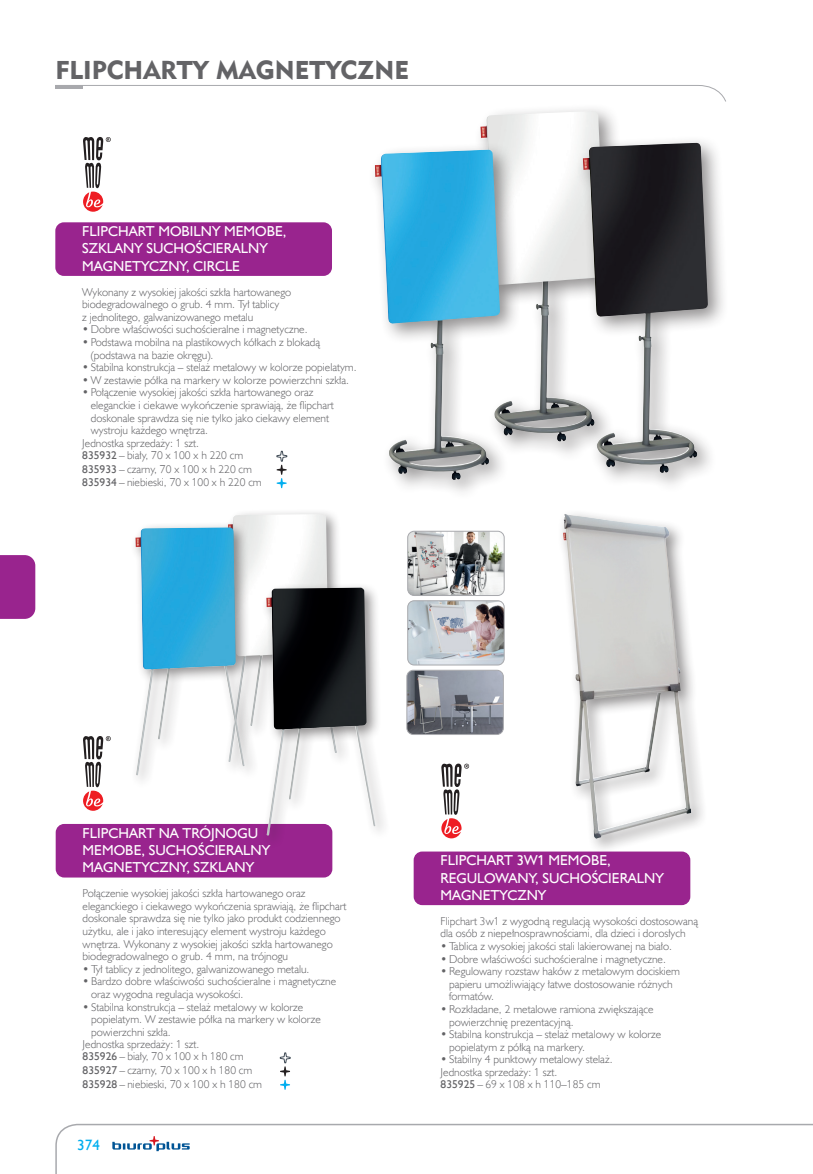
<style>
.page{position:relative;width:813px;height:1174px;background:#fff}
.page>*{position:absolute;margin:0;border:0;box-sizing:border-box;transform-origin:0 0}
.Rozdziały_nie_do_spisu{font:25.65px "Geometric 415 Blk EU";color:#636366}
.t1{font:15px "Humanst 521 EU";color:#00aeef}
.opis_produktów{font:14.4px/17.2px "Humanst 521 EU";color:#fff}
.opis_produktów-2{font:11.4px/12.6px "Humanst 521 Lt EU";color:#636366}
.s1{font-family:"Humanst 521 EU"}
</style>
<div class="page">
<svg style="left:55px;top:85px;width:671px;height:17px"></svg>
<hr style="left:55px;top:86px;width:28px;height:3px;background:#a8a9ad">
<svg style="left:55px;top:1123px;width:757px;height:51px"></svg>
<svg style="left:112px;top:1136px;width:77px;height:15px"></svg>
<div style="left:0;top:555px;width:35px;height:64px;background:#99248e"></div>
<div style="left:472px;top:103px;width:154px;height:359px;background:#231f20;opacity:.5"></div>
<img style="left:480px;top:112px;width:125px;height:329px">
<div style="left:575px;top:135px;width:154px;height:359px;background:#231f20;opacity:.5"></div>
<img style="left:582px;top:143px;width:125px;height:330px">
<div style="left:367px;top:142px;width:154px;height:359px;background:#231f20;opacity:.5"></div>
<img style="left:374px;top:150px;width:115px;height:330px">
<div style="left:413px;top:851px;width:277px;height:54px;background:#99248e;border-radius:9px"></div>
<div style="left:557px;top:508px;width:150px;height:347px;background:#231f20;opacity:.5"></div>
<img style="left:563px;top:514px;width:127px;height:324px">
<img style="left:408px;top:670px;width:95px;height:64px">
<div style="left:406px;top:670px;width:97px;height:65px;border:1px solid #a8a9ad;border-radius:6px"></div>
<img style="left:409px;top:531px;width:95px;height:64px">
<div style="left:407px;top:531px;width:97px;height:65px;border:1px solid #a8a9ad;border-radius:6px"></div>
<img style="left:409px;top:602px;width:95px;height:63px">
<div style="left:407px;top:600px;width:97px;height:65px;border:1px solid #a8a9ad;border-radius:6px"></div>
<svg style="left:441px;top:763px;width:28px;height:75px"></svg>
<div style="left:55px;top:222px;width:277px;height:54px;background:#99248e;border-radius:9px"></div>
<svg style="left:276px;top:450px;width:11px;height:38px"></svg>
<svg style="left:83px;top:137px;width:28px;height:75px"></svg>
<div style="left:222px;top:508px;width:129px;height:268px;background:#231f20;opacity:.5"></div>
<img style="left:228px;top:514px;width:109px;height:248px">
<div style="left:130px;top:522px;width:129px;height:267px;background:#231f20;opacity:.5"></div>
<img style="left:135px;top:527px;width:109px;height:248px">
<div style="left:56px;top:824px;width:276px;height:53px;background:#99248e;border-radius:9px"></div>
<svg style="left:280px;top:1052px;width:10px;height:37px"></svg>
<div style="left:260px;top:582px;width:129px;height:268px;background:#231f20;opacity:.5"></div>
<img style="left:266px;top:587px;width:109px;height:248px">
<svg style="left:83px;top:736px;width:28px;height:74px"></svg>
<p class="Rozdziały_nie_do_spisu" style="left:55px;top:54px;width:355px">FLIPCHARTY MAGNETYCZNE</p>
<p class="opis_produktów" style="left:82px;top:223px;width:206px">FLIPCHART MOBILNY MEMOBE,<br>SZKLANY SUCHOŚCIERALNY<br>MAGNETYCZNY, CIRCLE</p>
<p class="opis_produktów-2" style="left:82px;top:285px;width:210px">Wykonany z wysokiej jakości szkła hartowanego biodegradowalnego o grub. 4 mm. Tył tablicy<br>z jednolitego, galwanizowanego metalu</p>
<p class="opis_produktów-2" style="left:82px;top:323px;width:227px">• Dobre właściwości suchościeralne i magnetyczne.</p>
<p class="opis_produktów-2" style="left:91px;top:335px;width:231px;text-indent:-9px">• Podstawa mobilna na plastikowych kółkach z blokadą (podstawa na bazie okręgu).</p>
<p class="opis_produktów-2" style="left:82px;top:361px;width:276px">• Stabilna konstrukcja – stelaż metalowy w kolorze popielatym.</p>
<p class="opis_produktów-2" style="left:82px;top:373px;width:268px">• W zestawie półka na markery w kolorze powierzchni szkła.</p>
<p class="opis_produktów-2" style="left:91px;top:386px;width:244px;text-indent:-9px">• Połączenie wysokiej jakości szkła hartowanego oraz eleganckie i ciekawe wykończenie sprawiają, że flipchart doskonale sprawdza się nie tylko jako ciekawy element wystroju każdego wnętrza.</p>
<p class="opis_produktów-2" style="left:82px;top:436px;width:118px">Jednostka sprzedaży: 1 szt.</p>
<p class="opis_produktów-2" style="left:82px;top:448px;width:162px"><span class="s1">835932</span> – biały, 70 x 100 x h 220 cm</p>
<p class="opis_produktów-2" style="left:82px;top:462px;width:171px"><span class="s1">835933</span> – czarny, 70 x 100 x h 220 cm</p>
<p class="opis_produktów-2" style="left:82px;top:475px;width:181px"><span class="s1">835934</span> – niebieski, 70 x 100 x h 220 cm</p>
<p class="opis_produktów" style="left:83px;top:824px;width:189px">FLIPCHART NA TRÓJNOGU<br>MEMOBE, SUCHOŚCIERALNY<br>MAGNETYCZNY, SZKLANY</p>
<p class="opis_produktów-2" style="left:83px;top:886px;width:265px">Połączenie wysokiej jakości szkła hartowanego oraz eleganckiego i ciekawego wykończenia sprawiają, że flipchart doskonale sprawdza się nie tylko jako produkt codziennego użytku, ale i jako interesujący element wystroju każdego wnętrza. Wykonany z wysokiej jakości szkła hartowanego biodegradowalnego o grub. 4 mm, na trójnogu</p>
<p class="opis_produktów-2" style="left:83px;top:962px;width:228px">• Tył tablicy z jednolitego, galwanizowanego metalu.</p>
<p class="opis_produktów-2" style="left:91px;top:975px;width:246px;text-indent:-9px">• Bardzo dobre właściwości suchościeralne i magnetyczne oraz wygodna regulacja wysokości.</p>
<p class="opis_produktów-2" style="left:91px;top:1000px;width:231px;text-indent:-9px">• Stabilna konstrukcja – stelaż metalowy w kolorze popielatym. W zestawie półka na markery w kolorze powierzchni szkła.</p>
<p class="opis_produktów-2" style="left:83px;top:1038px;width:118px">Jednostka sprzedaży: 1 szt.</p>
<p class="opis_produktów-2" style="left:83px;top:1050px;width:162px"><span class="s1">835926</span> – biały, 70 x 100 x h 180 cm</p>
<p class="opis_produktów-2" style="left:83px;top:1063px;width:171px"><span class="s1">835927</span> – czarny, 70 x 100 x h 180 cm</p>
<p class="opis_produktów-2" style="left:83px;top:1077px;width:181px"><span class="s1">835928</span> – niebieski, 70 x 100 x h 180 cm</p>
<h2 class="t1" style="left:77px;top:1135px;width:24px">374</h2>
<p class="opis_produktów" style="left:440px;top:852px;width:224px">FLIPCHART 3W1 MEMOBE,<br>REGULOWANY, SUCHOŚCIERALNY<br>MAGNETYCZNY</p>
<p class="opis_produktów-2" style="left:440px;top:914px;width:259px">Flipchart 3w1 z wygodną regulacją wysokości dostosowaną dla osób z niepełnosprawnościami, dla dzieci i dorosłych</p>
<p class="opis_produktów-2" style="left:440px;top:939px;width:233px">• Tablica z wysokiej jakości stali lakierowanej na biało.</p>
<p class="opis_produktów-2" style="left:440px;top:952px;width:227px">• Dobre właściwości suchościeralne i magnetyczne.</p>
<p class="opis_produktów-2" style="left:449px;top:964px;width:232px;text-indent:-9px">• Regulowany rozstaw haków z metalowym dociskiem papieru umożliwiający łatwe dostosowanie różnych formatów.</p>
<p class="opis_produktów-2" style="left:449px;top:1002px;width:206px;text-indent:-9px">• Rozkładane, 2 metalowe ramiona zwiększające powierzchnię prezentacyjną.</p>
<p class="opis_produktów-2" style="left:449px;top:1027px;width:214px;text-indent:-9px">• Stabilna konstrukcja – stelaż metalowy w kolorze popielatym z półką na markery.</p>
<p class="opis_produktów-2" style="left:440px;top:1053px;width:173px">• Stabilny 4 punktowy metalowy stelaż.</p>
<p class="opis_produktów-2" style="left:440px;top:1065px;width:118px">Jednostka sprzedaży: 1 szt.</p>
<p class="opis_produktów-2" style="left:440px;top:1077px;width:161px"><span class="s1">835925</span> – 69 x 108 x h 110–185 cm</p>
</div>
